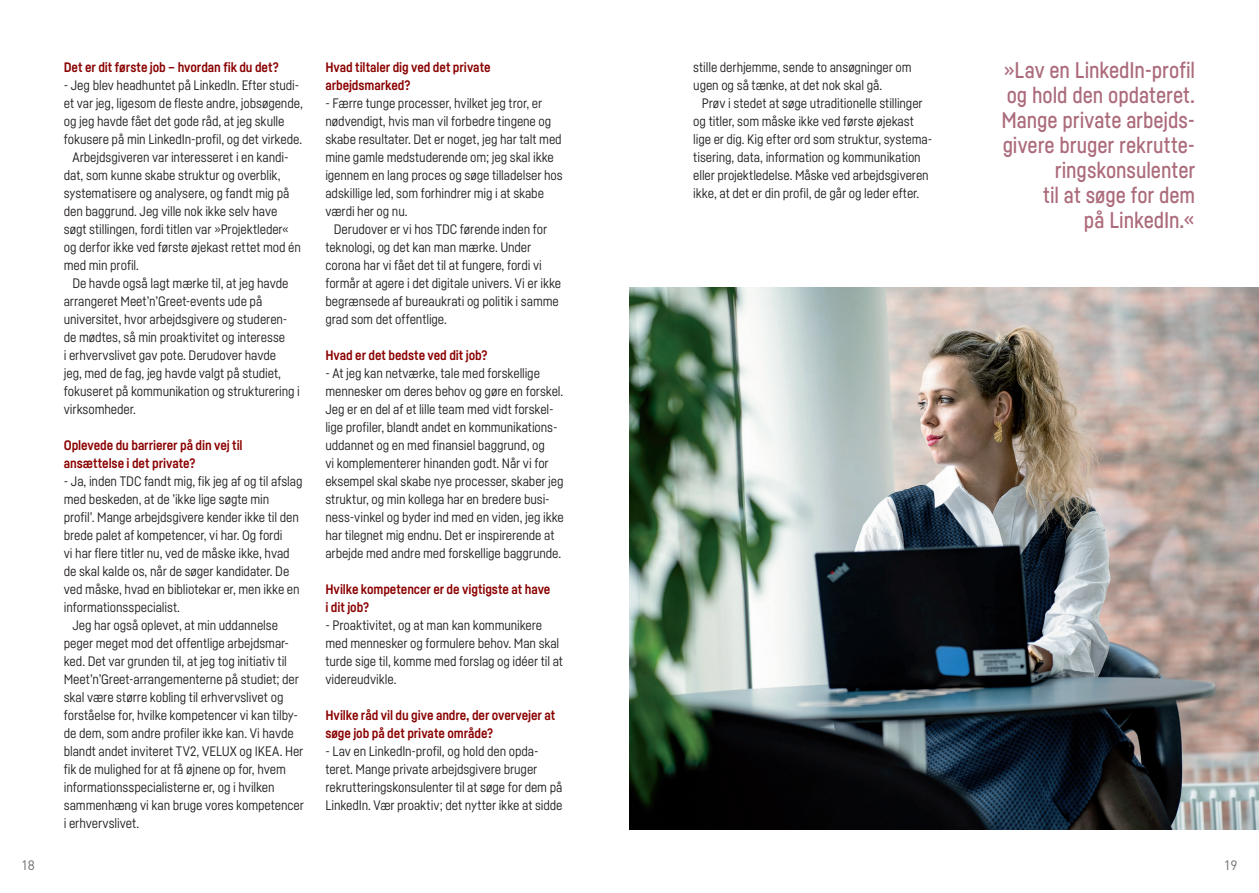
<style>
.page{position:relative;width:1259px;height:893px;background:#fff}
.page>*{position:absolute;margin:0;border:0;box-sizing:border-box;transform-origin:0 0}
.t1{font:500 22.35px/25px "Fabrikat";letter-spacing:-.005em;color:#ac6b7a;text-align:right;scale:.96 1}
.t2{font:13.5px/18px "Fabrikat";letter-spacing:-.01em;color:#231f20}
.t3{font:700 13.5px/18px "Fabrikat";letter-spacing:-.01em;color:#8b0202}
.t4{font:13.5px "DIN";color:#6c6d70}
</style>
<div class="page">
<img style="left:629px;top:288px;width:630px;height:541px">
<p class="t3" style="left:64px;top:58px;width:217px">Det er dit første job – hvordan fik du det?</p>
<p class="t2" style="left:64px;top:76px;width:237px">- Jeg blev headhuntet på LinkedIn. Efter studi-</p>
<p class="t2" style="left:64px;top:94px;width:241px">et var jeg, ligesom de fleste andre, jobsøgende,</p>
<p class="t2" style="left:64px;top:112px;width:222px">og jeg havde fået det gode råd, at jeg skulle</p>
<p class="t2" style="left:64px;top:130px;width:240px">fokusere på min LinkedIn-profil, og det virkede.</p>
<p class="t2" style="left:72px;top:148px;width:218px">Arbejdsgiveren var interesseret i en kandi-</p>
<p class="t2" style="left:64px;top:166px;width:218px">dat, som kunne skabe struktur og overblik,</p>
<p class="t2" style="left:64px;top:184px;width:227px">systematisere og analysere, og fandt mig på</p>
<p class="t2" style="left:64px;top:202px;width:215px">den baggrund. Jeg ville nok ikke selv have</p>
<p class="t2" style="left:64px;top:220px;width:227px">søgt stillingen, fordi titlen var »Projektleder«</p>
<p class="t2" style="left:64px;top:238px;width:239px">og derfor ikke ved første øjekast rettet mod én</p>
<p class="t2" style="left:64px;top:256px;width:77px">med min profil.</p>
<p class="t2" style="left:72px;top:274px;width:218px">De havde også lagt mærke til, at jeg havde</p>
<p class="t2" style="left:64px;top:292px;width:200px">arrangeret Meet’n’Greet-events ude på</p>
<p class="t2" style="left:64px;top:310px;width:225px">universitet, hvor arbejdsgivere og studeren-</p>
<p class="t2" style="left:64px;top:328px;width:223px">de mødtes, så min proaktivitet og interesse</p>
<p class="t2" style="left:64px;top:346px;width:214px">i erhvervslivet gav pote. Derudover havde</p>
<p class="t2" style="left:64px;top:364px;width:219px">jeg, med de fag, jeg havde valgt på studiet,</p>
<p class="t2" style="left:64px;top:382px;width:238px">fokuseret på kommunikation og strukturering i</p>
<p class="t2" style="left:64px;top:400px;width:74px">virksomheder.</p>
<p class="t3" style="left:64px;top:436px;width:180px">Oplevede du barrierer på din vej til ansættelse i det private?</p>
<p class="t2" style="left:64px;top:472px;width:240px">- Ja, inden TDC fandt mig, fik jeg af og til afslag</p>
<p class="t2" style="left:64px;top:490px;width:207px">med beskeden, at de ’ikke lige søgte min</p>
<p class="t2" style="left:64px;top:508px;width:237px">profil’. Mange arbejdsgivere kender ikke til den</p>
<p class="t2" style="left:64px;top:526px;width:220px">brede palet af kompetencer, vi har. Og fordi</p>
<p class="t2" style="left:64px;top:544px;width:227px">vi har flere titler nu, ved de måske ikke, hvad</p>
<p class="t2" style="left:64px;top:562px;width:227px">de skal kalde os, når de søger kandidater. De</p>
<p class="t2" style="left:64px;top:580px;width:237px">ved måske, hvad en bibliotekar er, men ikke en</p>
<p class="t2" style="left:64px;top:598px;width:118px">informationsspecialist.</p>
<p class="t2" style="left:72px;top:616px;width:207px">Jeg har også oplevet, at min uddannelse</p>
<p class="t2" style="left:64px;top:634px;width:227px">peger meget mod det offentlige arbejdsmar-</p>
<p class="t2" style="left:64px;top:652px;width:225px">ked. Det var grunden til, at jeg tog initiativ til</p>
<p class="t2" style="left:64px;top:670px;width:237px">Meet’n’Greet-arrangementerne på studiet; der</p>
<p class="t2" style="left:64px;top:688px;width:221px">skal være større kobling til erhvervslivet og</p>
<p class="t2" style="left:64px;top:706px;width:236px">forståelse for, hvilke kompetencer vi kan tilby-</p>
<p class="t2" style="left:64px;top:724px;width:231px">de dem, som andre profiler ikke kan. Vi havde</p>
<p class="t2" style="left:64px;top:742px;width:241px">blandt andet inviteret TV2, VELUX og IKEA. Her</p>
<p class="t2" style="left:64px;top:759px;width:224px">fik de mulighed for at få øjnene op for, hvem</p>
<p class="t2" style="left:64px;top:777px;width:212px">informationsspecialisterne er, og i hvilken</p>
<p class="t2" style="left:64px;top:795px;width:242px">sammenhæng vi kan bruge vores kompetencer</p>
<p class="t2" style="left:64px;top:813px;width:77px">i erhvervslivet.</p>
<p class="t3" style="left:325px;top:58px;width:167px">Hvad tiltaler dig ved det private arbejdsmarked?</p>
<p class="t2" style="left:325px;top:94px;width:239px">- Færre tunge processer, hvilket jeg tror, er nødvendigt, hvis man vil forbedre tingene og skabe resultater. Det er noget, jeg har talt med mine gamle medstuderende om; jeg skal ikke igennem en lang proces og søge tilladelser hos adskillige led, som forhindrer mig i at skabe værdi her og nu.</p>
<p class="t2" style="left:325px;top:220px;width:237px;text-indent:9px">Derudover er vi hos TDC førende inden for teknologi, og det kan man mærke. Under corona har vi fået det til at fungere, fordi vi formår at agere i det digitale univers. Vi er ikke begrænsede af bureaukrati og politik i samme grad som det offentlige.</p>
<p class="t3" style="left:325px;top:346px;width:164px">Hvad er det bedste ved dit job?</p>
<p class="t2" style="left:325px;top:364px;width:240px">- At jeg kan netværke, tale med forskellige mennesker om deres behov og gøre en forskel.<br>Jeg er en del af et lille team med vidt forskel&shy;lige profiler, blandt andet en kommunikations&shy;uddannet og en med finansiel baggrund, og<br>vi komplementerer hinanden godt. Når vi for eksempel skal skabe nye processer, skaber jeg struktur, og min kollega har en bredere busi&shy;ness-vinkel og byder ind med en viden, jeg ikke har tilegnet mig endnu. Det er inspirerende at arbejde med andre med forskellige baggrunde.</p>
<p class="t3" style="left:325px;top:580px;width:226px">Hvilke kompetencer er de vigtigste at have i dit job?</p>
<p class="t2" style="left:325px;top:616px;width:239px">- Proaktivitet, og at man kan kommunikere med mennesker og formulere behov. Man skal turde sige til, komme med forslag og idéer til at videreudvikle.</p>
<p class="t3" style="left:325px;top:706px;width:231px">Hvilke råd vil du give andre, der overvejer at søge job på det private område?</p>
<p class="t2" style="left:325px;top:742px;width:239px">- Lav en LinkedIn-profil, og hold den opda&shy;teret. Mange private arbejdsgivere bruger rekrutteringskonsulenter til at søge for dem på LinkedIn. Vær proaktiv; det nytter ikke at sidde</p>
<p class="t2" style="left:693px;top:58px;width:220px">stille derhjemme, sende to ansøgninger om ugen og så tænke, at det nok skal gå.</p>
<p class="t2" style="left:693px;top:94px;width:240px;text-indent:9px">Prøv i stedet at søge utraditionelle stillinger og titler, som måske ikke ved første øjekast lige er dig. Kig efter ord som struktur, systema&shy;tisering, data, information og kommunikation eller projektledelse. Måske ved arbejdsgiveren ikke, at det er din profil, de går og leder efter.</p>
<h1 class="t1" style="left:1001px;top:57px;width:203px">»Lav en LinkedIn-profil og hold den opdateret.<br>Mange private arbejds&shy;givere bruger rekrutte&shy;ringskonsulenter<br>til at søge for dem<br>på LinkedIn.«</h1>
<p class="t4" style="left:21px;top:857px;width:15px">18</p>
<p class="t4" style="left:1224px;top:857px;width:15px">19</p>
</div>
